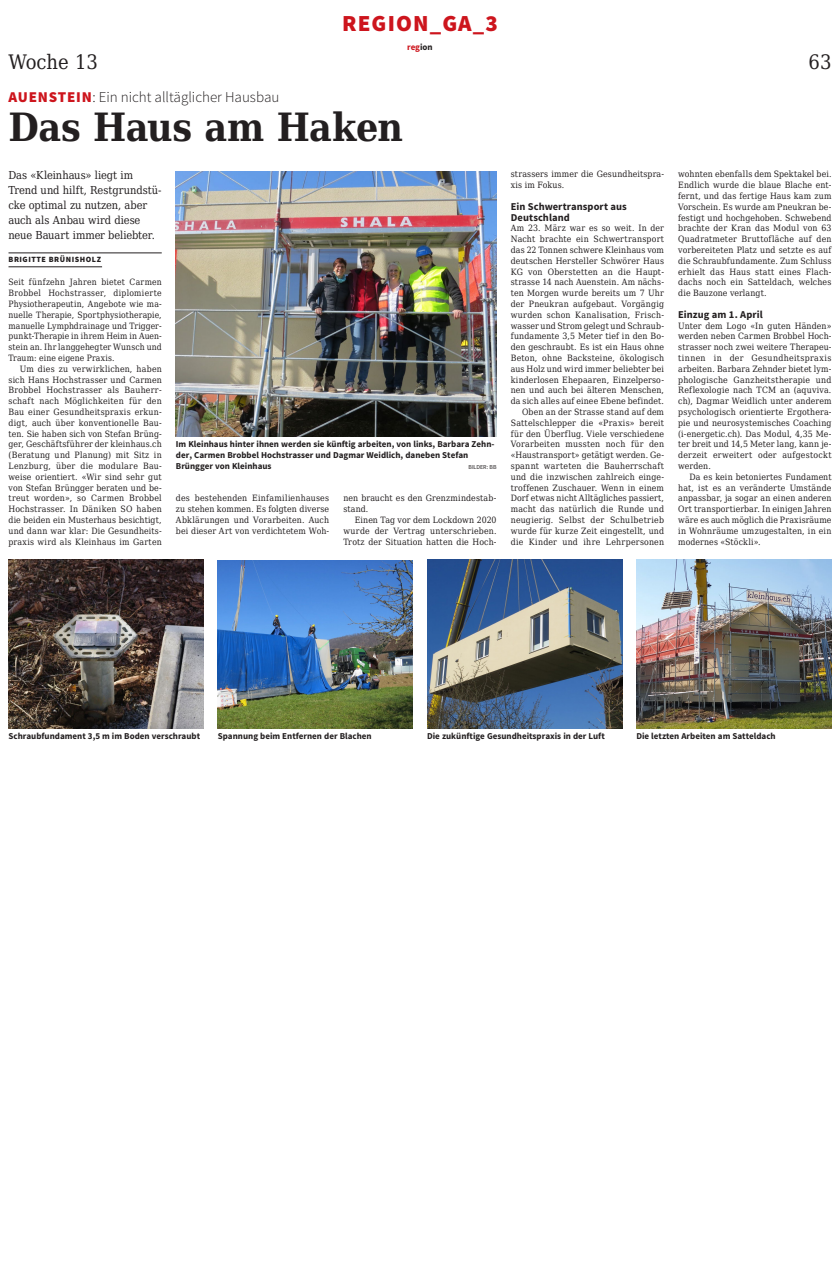
<style>
.page{position:relative;width:840px;height:1276px;background:#fff}
.page>*{position:absolute;margin:0;border:0;box-sizing:border-box;transform-origin:0 0}
.t1{font:700 39px "DejaVu Serif Condensed";letter-spacing:-.01em;color:#231f20}
.t2{font:900 23px "Source Sans Pro";letter-spacing:.05em;color:#cd151d}
.t3{font:20px "DejaVu Serif Condensed";color:#231f20}
.t4{font:300 15px "Source Sans Pro";color:#231f20}
.t5{font:11px/15px "DejaVu Serif Condensed";letter-spacing:-.005em;color:#231f20}
.t6{font:700 10.5px/10.8px "Source Sans Pro";letter-spacing:.005em;color:#231f20}
.t7{font:700 9px/10.8px "Source Sans Pro";color:#231f20}
.t8{font:700 9px "Source Sans Pro";color:#cd151d}
.t9{font:8.7px/10.8px "DejaVu Serif Condensed";letter-spacing:.015em;color:#231f20;text-align:justify}
.t10{font:900 8px "Source Sans Pro";letter-spacing:.07em;color:#231f20}
.t11{font:6px "Source Sans Pro";color:#231f20}
.s1{color:#231f20}
.s2{font-weight:900;color:#cd151d}
</style>
<div class="page">
<hr style="left:9px;top:253px;width:153px;height:1px;background:#231f20">
<hr style="left:9px;top:267px;width:93px;height:1px;background:#231f20">
<img style="left:176px;top:171px;width:320px;height:266px">
<img style="left:9px;top:560px;width:194px;height:168px">
<img style="left:218px;top:560px;width:194px;height:168px">
<img style="left:427px;top:560px;width:194px;height:168px">
<img style="left:636px;top:560px;width:195px;height:168px">
<h2 class="t2" style="left:342px;top:9px;width:157px">REGION_GA_3</h2>
<p class="t8" style="left:407px;top:42px;width:27px">reg<span class="s1">ion</span></p>
<h3 class="t3" style="left:9px;top:47px;width:91px">Woche 13</h3>
<h3 class="t3" style="left:808px;top:47px;width:24px">63</h3>
<h3 class="t4" style="left:9px;top:88px;width:272px"><span class="s2">AUENSTEIN</span>: Ein nicht alltäglicher Hausbau</h3>
<h1 class="t1" style="left:9px;top:96px;width:396px">Das Haus am Haken</h1>
<p class="t5" style="left:9px;top:167px;width:154px">Das «Kleinhaus» liegt im<br>Trend und hilft, Restgrundstü&shy;cke optimal zu nutzen, aber auch als Anbau wird diese neue Bauart immer beliebter.</p>
<p class="t10" style="left:9px;top:254px;width:94px">BRIGITTE BRÜNISHOLZ</p>
<p class="t9" style="left:9px;top:277px;width:155px">Seit fünfzehn Jahren bietet Carmen Brobbel Hochstrasser, diplomierte Physiotherapeutin, Angebote wie ma&shy;nuelle Therapie, Sportphysiotherapie, manuelle Lymphdrainage und Trigger&shy;punkt-Therapie in ihrem Heim in Auen&shy;stein an. Ihr langgehegter Wunsch und Traum: eine eigene Praxis.</p>
<p class="t9" style="left:9px;top:363px;width:155px;text-indent:11px">Um dies zu verwirklichen, haben sich Hans Hochstrasser und Carmen Brobbel Hochstrasser als Bauherr&shy;schaft nach Möglichkeiten für den Bau einer Gesundheitspraxis erkun&shy;digt, auch über konventionelle Bau&shy;ten. Sie haben sich von Stefan Brüng&shy;ger, Geschäftsführer der kleinhaus.ch (Beratung und Planung) mit Sitz in Lenzburg, über die modulare Bau&shy;weise orientiert. «Wir sind sehr gut von Stefan Brüngger beraten und be&shy;treut worden», so Carmen Brobbel Hochstrasser. In Däniken SO haben die beiden ein Musterhaus besichtigt, und dann war klar: Die Gesundheits&shy;praxis wird als Kleinhaus im Garten</p>
<p class="t9" style="left:677px;top:169px;width:155px">wohnten ebenfalls dem Spektakel bei.<br>Endlich wurde die blaue Blache ent&shy;fernt, und das fertige Haus kam zum Vorschein. Es wurde am Pneukran be&shy;festigt und hochgehoben. Schwebend brachte der Kran das Modul von 63<br>Quadratmeter Bruttofläche auf den vorbereiteten Platz und setzte es auf die Schraubfundamente. Zum Schluss erhielt das Haus statt eines Flach&shy;dachs noch ein Satteldach, welches die Bauzone verlangt.</p>
<p class="t6" style="left:677px;top:309px;width:86px">Einzug am 1. April</p>
<p class="t9" style="left:677px;top:320px;width:155px">Unter dem Logo «In guten Händen» werden neben Carmen Brobbel Hoch&shy;strasser noch zwei weitere Therapeu&shy;tinnen in der Gesundheitspraxis arbeiten. Barbara Zehnder bietet lym&shy;phologische Ganzheitstherapie und Reflexologie nach TCM an (aquviva. ch), Dagmar Weidlich unter anderem psychologisch orientierte Ergothera&shy;pie und neurosystemisches Coaching (i-energetic.ch). Das Modul, 4,35 Me&shy;ter breit und 14,5 Meter lang, kann je&shy;derzeit erweitert oder aufgestockt werden.</p>
<p class="t9" style="left:677px;top:471px;width:155px;text-indent:11px">Da es kein betoniertes Fundament hat, ist es an veränderte Umstände anpassbar, ja sogar an einen anderen Ort transportierbar. In einigen Jahren wäre es auch möglich die Praxisräume in Wohnräume umzugestalten, in ein modernes «Stöckli».</p>
<p class="t9" style="left:510px;top:169px;width:155px">strassers immer die Gesundheitspra&shy;xis im Fokus.</p>
<p class="t6" style="left:510px;top:201px;width:117px">Ein Schwertransport aus<br>Deutschland</p>
<p class="t9" style="left:510px;top:223px;width:155px;text-align:right">Am 23. März war es so weit. In der Nacht brachte ein Schwertransport das 22 Tonnen schwere Kleinhaus vom deutschen Hersteller Schwörer Haus KG von Oberstetten an die Haupt&shy;strasse 14 nach Auenstein. Am nächs&shy;ten Morgen wurde bereits um 7 Uhr der Pneukran aufgebaut. Vorgängig wurden schon Kanalisation, Frisch&shy;wasser und Strom gelegt und Schraub&shy;fundamente 3,5 Meter tief in den Bo&shy;den geschraubt. Es ist ein Haus ohne Beton, ohne Backsteine, ökologisch aus Holz und wird immer beliebter bei kinderlosen Ehepaaren, Einzelperso&shy;nen und auch bei älteren Menschen, da sich alles auf einee Ebene befindet.<br>Oben an der Strasse stand auf dem Sattelschlepper die «Praxis» bereit für den Überflug. Viele verschiedene Vorarbeiten mussten noch für den «Haustransport» getätigt werden. Ge&shy;spannt warteten die Bauherrschaft und die inzwischen zahlreich einge&shy;troffenen Zuschauer. Wenn in einem Dorf etwas nicht Alltägliches passiert, macht das natürlich die Runde und neugierig. Selbst der Schulbetrieb wurde für kurze Zeit eingestellt, und die Kinder und ihre Lehrpersonen</p>
<p class="t7" style="left:176px;top:439px;width:320px">Im Kleinhaus hinter ihnen werden sie künftig arbeiten, von links, Barbara Zehn&shy;der, Carmen Brobbel Hochstrasser und Dagmar Weidlich, daneben Stefan<br>Brüngger von Kleinhaus</p>
<p class="t11" style="left:468px;top:463px;width:30px">BILDER: BB</p>
<p class="t9" style="left:176px;top:493px;width:155px">des bestehenden Einfamilienhauses zu stehen kommen. Es folgten diverse Abklärungen und Vorarbeiten. Auch bei dieser Art von verdichtetem Woh-</p>
<p class="t9" style="left:343px;top:493px;width:155px">nen braucht es den Grenzmindestab&shy;stand.</p>
<p class="t9" style="left:343px;top:514px;width:155px;text-indent:11px">Einen Tag vor dem Lockdown 2020 wurde der Vertrag unterschrieben.<br>Trotz der Situation hatten die Hoch-</p>
<p class="t7" style="left:9px;top:731px;width:193px">Schraubfundament 3,5 m im Boden verschraubt</p>
<p class="t7" style="left:218px;top:731px;width:155px">Spannung beim Entfernen der Blachen</p>
<p class="t7" style="left:427px;top:731px;width:179px">Die zukünftige Gesundheitspraxis in der Luft</p>
<p class="t7" style="left:636px;top:731px;width:141px">Die letzten Arbeiten am Satteldach</p>
</div>
